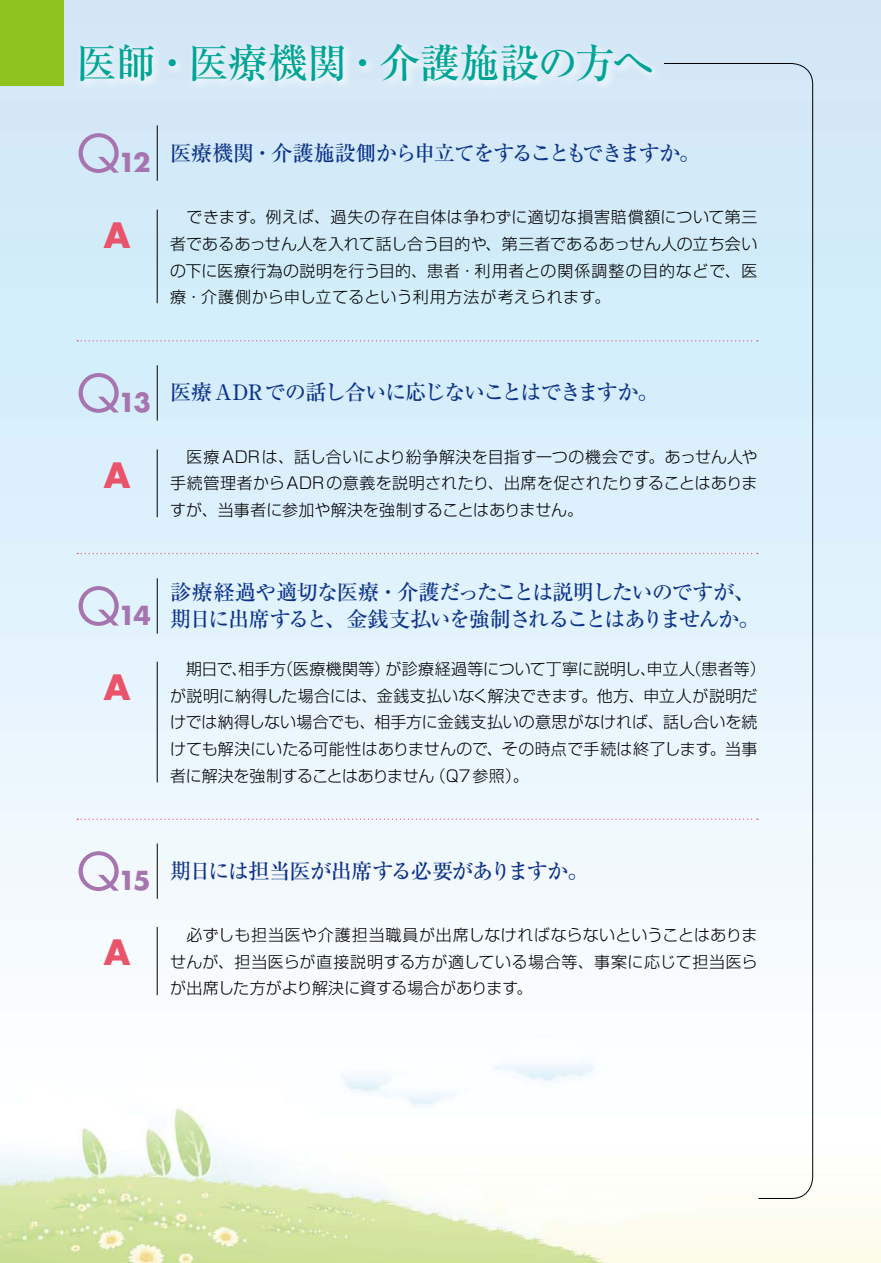
<style>
.page{position:relative;width:881px;height:1263px;background:#fff}
.page>*{position:absolute;margin:0;border:0;box-sizing:border-box;transform-origin:0 0}
.t1{font:500 40.35px "Ryumin Pr 6 N";letter-spacing:-.03em;color:#00a496}
.t2{font:700 34.05px "Futura";color:#e9546b}
.t3{font:700 25.5px "Futura";letter-spacing:-.095em;color:#a675b0}
.t4{font:500 21.3px/26.5px "Ryumin Pr 6 N";letter-spacing:-.065em;color:#0c3388}
.t5{font:300 15.9px/26.5px "Shin Go Pr 6 N";letter-spacing:.01em;color:#000;text-align:justify}
.s1{font-weight:400;font-size:51px}
</style>
<div class="page">
<img style="left:0;top:0;width:880px;height:1263px">
<svg style="left:77px;top:340px;width:586px;height:1px"></svg>
<svg style="left:77px;top:553px;width:586px;height:1px"></svg>
<svg style="left:77px;top:819px;width:586px;height:1px"></svg>
<svg style="left:75px;top:38px;width:588px;height:55px;background:#ddecf7"></svg>
<svg style="left:663px;top:63px;width:149px;height:1136px"></svg>
<div style="left:0;top:0;width:64px;height:85px;background:#8fc31f"></div>
<hr style="left:157px;top:210px;width:1px;height:93px;background:#000">
<hr style="left:157px;top:449px;width:1px;height:68px;background:#000">
<hr style="left:157px;top:662px;width:1px;height:120px;background:#000">
<hr style="left:157px;top:927px;width:1px;height:68px;background:#000">
<hr style="left:157px;top:125px;width:1px;height:56px;background:#000">
<hr style="left:157px;top:365px;width:1px;height:56px;background:#000">
<hr style="left:157px;top:578px;width:1px;height:56px;background:#000">
<hr style="left:157px;top:843px;width:1px;height:56px;background:#000">
<h1 class="t1" style="left:77px;top:31px;width:578px">医師・医療機関・介護施設の方へ</h1>
<h3 class="t3" style="left:77px;top:145px;width:76px"><span class="s1">Q</span>12</h3>
<h2 class="t2" style="left:104px;top:212px;width:28px">A</h2>
<h3 class="t4" style="left:170px;top:139px;width:531px">医療機関・介護施設側から申立てをすることもできますか。</h3>
<p class="t5" style="left:170px;top:203px;width:588px">　できます。例えば、過失の存在自体は争わずに適切な損害賠償額について第三者であるあっせん人を入れて話し合う目的や、第三者であるあっせん人の立ち会いの下に医療行為の説明を行う目的、患者・利用者との関係調整の目的などで、医療・介護側から申し立てるという利用方法が考えられます。</p>
<h3 class="t3" style="left:77px;top:385px;width:76px"><span class="s1">Q</span>13</h3>
<h2 class="t2" style="left:104px;top:451px;width:28px">A</h2>
<h3 class="t4" style="left:170px;top:378px;width:490px">医療ADRでの話し合いに応じないことはできますか。</h3>
<p class="t5" style="left:170px;top:442px;width:588px">　医療 ADRは、話し合いにより紛争解決を目指す一つの機会です。あっせん人や手続管理者からADRの意義を説明されたり、出席を促されたりすることはありますが、当事者に参加や解決を強制することはありません。</p>
<h3 class="t3" style="left:77px;top:598px;width:76px"><span class="s1">Q</span>14</h3>
<h2 class="t2" style="left:104px;top:664px;width:28px">A</h2>
<h3 class="t4" style="left:170px;top:578px;width:590px">診療経過や適切な医療・介護だったことは説明したいのですが、期日に出席すると、金銭支払いを強制されることはありませんか。</h3>
<p class="t5" style="left:170px;top:654px;width:597px;text-align:left">　期日で、相手方（医療機関等）が診療経過等について丁寧に説明し、申立人（患者等）が説明に納得した場合には、金銭支払いなく解決できます。他方、申立人が説明だけでは納得しない場合でも、相手方に金銭支払いの意思がなければ、話し合いを続けても解決にいたる可能性はありませんので、その時点で手続は終了します。当事者に解決を強制することはありません（Q7参照）。</p>
<h3 class="t3" style="left:77px;top:863px;width:76px"><span class="s1">Q</span>15</h3>
<h2 class="t2" style="left:104px;top:929px;width:28px">A</h2>
<h3 class="t4" style="left:170px;top:857px;width:420px">期日には担当医が出席する必要がありますか。</h3>
<p class="t5" style="left:170px;top:920px;width:588px">　必ずしも担当医や介護担当職員が出席しなければならないということはありませんが、担当医らが直接説明する方が適している場合等、事案に応じて担当医らが出席した方がより解決に資する場合があります。</p>
</div>
